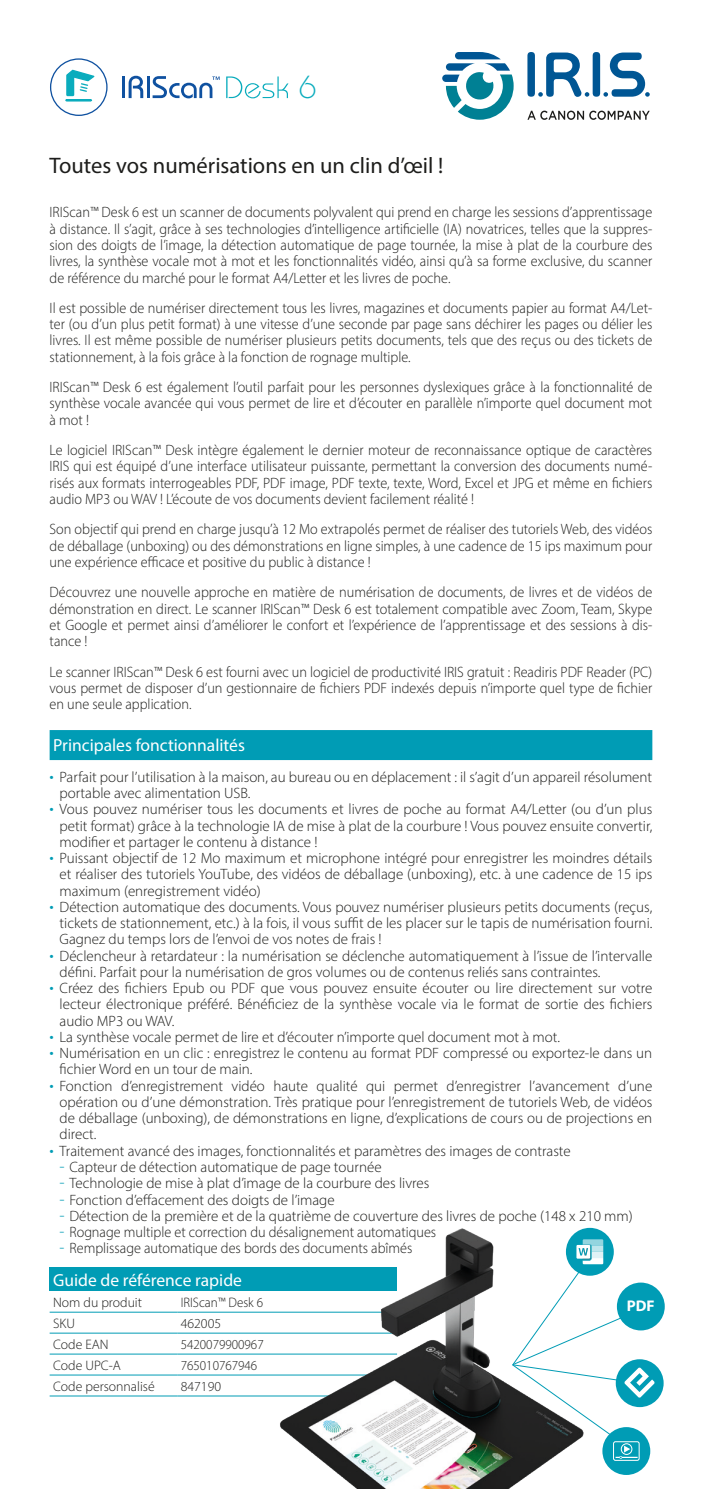
<style>
.page{position:relative;width:702px;height:1489px;background:#fff}
.page>*{position:absolute;margin:0;border:0;box-sizing:border-box;transform-origin:0 0}
.t1{font:300 32px "Bauhaus Std";color:#0aacbd}
.slogan{font:22.5px "Myriad Pro";color:#1d1d1b}
.subtitle{font:17.5px "Myriad Pro";color:#fff}
.title_table{font:17.5px "Myriad Pro";color:#fff}
.t2{font:700 15.5px "Myriad Pro";color:#fff}
.texte{font:300 15px/16.2px "Myriad Pro";color:#1d1d1b;text-align:justify;scale:.95 1}
.texte-2{font:300 15px/16.2px "Myriad Pro";color:#1d1d1b;text-align:justify}
.text_table{font:300 13.75px "Myriad Pro";color:#1d1d1b}
.text_table-2{font:300 13.75px "Myriad Pro";color:#1d1d1b;scale:.95 1}
.s1{font-size:17.5px;color:#009cb5}
</style>
<div class="page">
<div style="left:50px;top:730px;width:602px;height:30px;background:#009cb5"></div>
<div style="left:50px;top:1267px;width:347px;height:24px;background:#009cb5"></div>
<hr style="left:50px;top:1311px;width:127px;height:1px;background:#009cb5">
<hr style="left:177px;top:1311px;width:220px;height:1px;background:#009cb5">
<hr style="left:50px;top:1332px;width:127px;height:1px;background:#009cb5">
<hr style="left:177px;top:1332px;width:220px;height:1px;background:#009cb5">
<hr style="left:50px;top:1353px;width:127px;height:1px;background:#009cb5">
<hr style="left:177px;top:1353px;width:220px;height:1px;background:#009cb5">
<hr style="left:50px;top:1374px;width:127px;height:1px;background:#009cb5">
<hr style="left:177px;top:1374px;width:220px;height:1px;background:#009cb5">
<hr style="left:50px;top:1395px;width:127px;height:1px;background:#009cb5">
<hr style="left:177px;top:1395px;width:220px;height:1px;background:#009cb5">
<img style="left:260px;top:1228px;width:347px;height:260px">
<div style="left:566px;top:1227px;width:47px;height:48px;background:#009cb5;border-radius:50%"></div>
<div style="left:615px;top:1359px;width:48px;height:47px;background:#009cb5;border-radius:50%"></div>
<div style="left:602px;top:1426px;width:48px;height:48px;background:#009cb5;border-radius:50%"></div>
<div style="left:613px;top:1440px;width:26px;height:20px;border:1px solid #fff;border-radius:2px"></div>
<svg style="left:615px;top:1445px;width:22px;height:13px"></svg>
<div style="left:621px;top:1443px;width:11px;height:11px;border:1px solid #fff;border-radius:50%"></div>
<svg style="left:511px;top:1239px;width:143px;height:198px"></svg>
<div style="left:617px;top:1282px;width:47px;height:48px;background:#009cb5;border-radius:50%"></div>
<hr style="left:122px;top:76px;width:3px;height:22px;background:#0f51a0">
<svg style="left:129px;top:76px;width:14px;height:22px"></svg>
<hr style="left:147px;top:76px;width:3px;height:22px;background:#0f51a0">
<svg style="left:153px;top:76px;width:66px;height:22px"></svg>
<svg style="left:226px;top:76px;width:62px;height:22px"></svg>
<svg style="left:50px;top:58px;width:58px;height:58px"></svg>
<svg style="left:442px;top:52px;width:71px;height:68px"></svg>
<svg style="left:527px;top:111px;width:122px;height:9px"></svg>
<div style="left:527px;top:52px;width:8px;height:45px;background:#005694;border-radius:4px"></div>
<div style="left:592px;top:52px;width:8px;height:45px;background:#005694;border-radius:4px"></div>
<svg style="left:603px;top:53px;width:46px;height:44px"></svg>
<svg style="left:538px;top:53px;width:51px;height:44px"></svg>
<p class="t1" style="left:298px;top:68px;width:19px">6</p>
<p class="slogan" style="left:50px;top:151px;width:395px">Toutes vos numérisations en un clin d’œil !</p>
<p class="texte" style="left:50px;top:204px;width:636px">IRIScan™ Desk 6 est un scanner de documents polyvalent qui prend en charge les sessions d’apprentissage à distance. Il s’agit, grâce à ses technologies d’intelligence artificielle (IA) novatrices, telles que la suppres&shy;sion des doigts de l’image, la détection automatique de page tournée, la mise à plat de la courbure des livres, la synthèse vocale mot à mot et les fonctionnalités vidéo, ainsi qu’à sa forme exclusive, du scanner de référence du marché pour le format A4/Letter et les livres de poche.</p>
<p class="texte" style="left:50px;top:300px;width:636px">Il est possible de numériser directement tous les livres, magazines et documents papier au format A4/Let&shy;ter (ou d’un plus petit format) à une vitesse d’une seconde par page sans déchirer les pages ou délier les livres. Il est même possible de numériser plusieurs petits documents, tels que des reçus ou des tickets de stationnement, à la fois grâce à la fonction de rognage multiple.</p>
<p class="texte" style="left:50px;top:379px;width:636px">IRIScan™ Desk 6 est également l’outil parfait pour les personnes dyslexiques grâce à la fonctionnalité de synthèse vocale avancée qui vous permet de lire et d’écouter en parallèle n’importe quel document mot à mot !</p>
<p class="texte" style="left:50px;top:442px;width:636px">Le logiciel IRIScan™ Desk intègre également le dernier moteur de reconnaissance optique de caractères IRIS qui est équipé d’une interface utilisateur puissante, permettant la conversion des documents numé&shy;risés aux formats interrogeables PDF, PDF image, PDF texte, texte, Word, Excel et JPG et même en fichiers audio MP3 ou WAV ! L’écoute de vos documents devient facilement réalité !</p>
<p class="texte" style="left:50px;top:521px;width:636px">Son objectif qui prend en charge jusqu’à 12 Mo extrapolés permet de réaliser des tutoriels Web, des vidéos de déballage (unboxing) ou des démonstrations en ligne simples, à une cadence de 15 ips maximum pour une expérience efficace et positive du public à distance !</p>
<p class="texte" style="left:50px;top:584px;width:636px">Découvrez une nouvelle approche en matière de numérisation de documents, de livres et de vidéos de démonstration en direct. Le scanner IRIScan™ Desk 6 est totalement compatible avec Zoom, Team, Skype et Google et permet ainsi d’améliorer le confort et l’expérience de l’apprentissage et des sessions à dis&shy;tance !</p>
<p class="texte" style="left:50px;top:663px;width:636px">Le scanner IRIScan™ Desk 6 est fourni avec un logiciel de productivité IRIS gratuit : Readiris PDF Reader (PC) vous permet de disposer d’un gestionnaire de fichiers PDF indexés depuis n’importe quel type de fichier en une seule application.</p>
<p class="subtitle" style="left:53px;top:734px;width:193px">Principales fonctionnalités</p>
<p class="texte-2" style="left:60px;top:768px;width:594px;text-indent:-10px"><span class="s1">•</span> Parfait pour l’utilisation à la maison, au bureau ou en déplacement : il s’agit d’un appareil résolument portable avec alimentation USB.</p>
<p class="texte-2" style="left:60px;top:801px;width:594px;text-indent:-10px"><span class="s1">•</span> Vous pouvez numériser tous les documents et livres de poche au format A4/Letter (ou d’un plus petit format) grâce à la technologie IA de mise à plat de la courbure ! Vous pouvez ensuite convertir, modifier et partager le contenu à distance !</p>
<p class="texte-2" style="left:60px;top:849px;width:594px;text-indent:-10px"><span class="s1">•</span> Puissant objectif de 12 Mo maximum et microphone intégré pour enregistrer les moindres détails et réaliser des tutoriels YouTube, des vidéos de déballage (unboxing), etc. à une cadence de 15 ips maximum (enregistrement vidéo)</p>
<p class="texte-2" style="left:60px;top:898px;width:594px;text-indent:-10px"><span class="s1">•</span> Détection automatique des documents. Vous pouvez numériser plusieurs petits documents (reçus, tickets de stationnement, etc.) à la fois, il vous suffit de les placer sur le tapis de numérisation fourni.<br>Gagnez du temps lors de l’envoi de vos notes de frais !</p>
<p class="texte-2" style="left:60px;top:947px;width:594px;text-indent:-10px"><span class="s1">•</span> Déclencheur à retardateur : la numérisation se déclenche automatiquement à l’issue de l’intervalle défini. Parfait pour la numérisation de gros volumes ou de contenus reliés sans contraintes.</p>
<p class="texte-2" style="left:60px;top:979px;width:594px;text-indent:-10px"><span class="s1">•</span> Créez des fichiers Epub ou PDF que vous pouvez ensuite écouter ou lire directement sur votre lecteur électronique préféré. Bénéficiez de la synthèse vocale via le format de sortie des fichiers audio MP3 ou WAV.</p>
<p class="texte-2" style="left:50px;top:1028px;width:512px"><span class="s1">•</span> La synthèse vocale permet de lire et d’écouter n’importe quel document mot à mot.</p>
<p class="texte-2" style="left:60px;top:1044px;width:594px;text-indent:-10px"><span class="s1">•</span> Numérisation en un clic : enregistrez le contenu au format PDF compressé ou exportez-le dans un fichier Word en un tour de main.</p>
<p class="texte-2" style="left:60px;top:1077px;width:594px;text-indent:-10px"><span class="s1">•</span> Fonction d’enregistrement vidéo haute qualité qui permet d’enregistrer l’avancement d’une opération ou d’une démonstration. Très pratique pour l’enregistrement de tutoriels Web, de vidéos de déballage (unboxing), de démonstrations en ligne, d’explications de cours ou de projections en direct.</p>
<p class="texte-2" style="left:50px;top:1142px;width:522px"><span class="s1">•</span> Traitement avancé des images, fonctionnalités et paramètres des images de contraste</p>
<p class="texte-2" style="left:60px;top:1158px;width:323px"><span class="s1">-</span> Capteur de détection automatique de page tournée</p>
<p class="texte-2" style="left:60px;top:1174px;width:371px"><span class="s1">-</span> Technologie de mise à plat d’image de la courbure des livres</p>
<p class="texte-2" style="left:60px;top:1191px;width:276px"><span class="s1">-</span> Fonction d’effacement des doigts de l’image</p>
<p class="texte-2" style="left:60px;top:1207px;width:574px"><span class="s1">-</span> Détection de la première et de la quatrième de couverture des livres de poche (148 x 210 mm)</p>
<p class="texte" style="left:60px;top:1223px;width:398px"><span class="s1">-</span> Rognage multiple et correction du désalignement automatiques</p>
<p class="texte" style="left:60px;top:1239px;width:373px"><span class="s1">-</span> Remplissage automatique des bords des documents abîmés</p>
<p class="title_table" style="left:53px;top:1269px;width:190px">Guide de référence rapide</p>
<p class="text_table" style="left:53px;top:1293px;width:90px">Nom du produit</p>
<p class="text_table-2" style="left:181px;top:1293px;width:88px">IRIScan™ Desk 6</p>
<p class="text_table" style="left:53px;top:1314px;width:23px">SKU</p>
<p class="text_table" style="left:181px;top:1314px;width:42px">462005</p>
<p class="text_table" style="left:53px;top:1335px;width:57px">Code EAN</p>
<p class="text_table-2" style="left:181px;top:1335px;width:89px">5420079900967</p>
<p class="text_table" style="left:53px;top:1356px;width:69px">Code UPC-A</p>
<p class="text_table-2" style="left:181px;top:1356px;width:82px">765010767946</p>
<p class="text_table" style="left:53px;top:1377px;width:103px">Code personnalisé</p>
<p class="text_table" style="left:181px;top:1377px;width:42px">847190</p>
<p class="t2" style="left:626px;top:1295px;width:29px">PDF</p>
</div>
